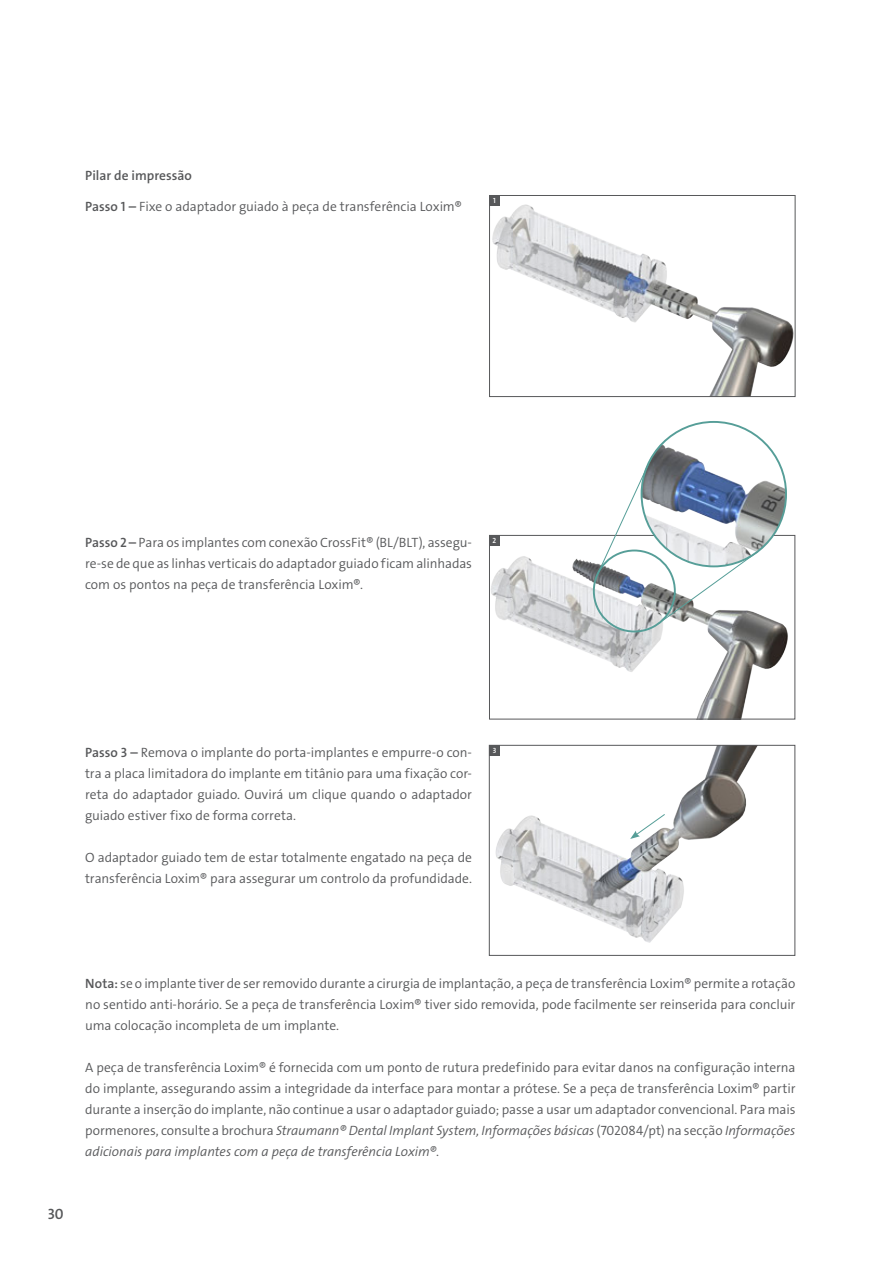
<style>
.page{position:relative;width:893px;height:1263px;background:#fff}
.page>*{position:absolute;margin:0;border:0;box-sizing:border-box;transform-origin:0 0}
.t1{font:15px "The Sans LP6 Se Bld";color:#57585a}
.Copy{font:13.5px/21px "The Sans LP4 Se Lig";letter-spacing:-.005em;color:#57585a;text-align:justify}
.Copy_Subtitle{font:13.5px "The Sans LP6 Se Bld";color:#57585a}
.t2{font:7.5px "The Sans LP6 Se Bld";color:#fff}
.s1{font-family:"The Sans LP6 Se Bld"}
.s2{font-family:"The Sans LP4 Se Lig IT"}
</style>
<div class="page">
<img style="left:492px;top:204px;width:301px;height:191px">
<div style="left:489px;top:195px;width:306px;height:202px;border:1px solid #57585a"></div>
<img style="left:491px;top:537px;width:297px;height:180px">
<div style="left:489px;top:535px;width:306px;height:184px;border:1px solid #57585a"></div>
<img style="left:642px;top:422px;width:144px;height:144px;border-radius:72px">
<svg style="left:596px;top:457px;width:163px;height:168px"></svg>
<div style="left:489px;top:195px;width:11px;height:11px;background:#57585a"></div>
<div style="left:489px;top:535px;width:11px;height:11px;background:#57585a"></div>
<img style="left:491px;top:747px;width:266px;height:196px">
<div style="left:489px;top:745px;width:306px;height:211px;border:1px solid #57585a"></div>
<svg style="left:630px;top:813px;width:36px;height:26px"></svg>
<p class="Copy_Subtitle" style="left:85px;top:166px;width:108px">Pilar de impressão</p>
<p class="Copy" style="left:85px;top:196px;width:379px"><span class="s1">Passo 1 –</span> Fixe o adaptador guiado à peça de transferência Loxim®</p>
<p class="t2" style="left:493px;top:196px;width:4px">1</p>
<p class="Copy" style="left:85px;top:532px;width:388px"><span class="s1">Passo 2 –</span> Para os implantes com conexão CrossFit® (BL/BLT), assegu&shy;re-se de que as linhas verticais do adaptador guiado ficam alinhadas com os pontos na peça de transferência Loxim®.</p>
<p class="t2" style="left:493px;top:536px;width:5px">2</p>
<p class="Copy" style="left:85px;top:742px;width:388px"><span class="s1">Passo 3 –</span> Remova o implante do porta-implantes e empurre-o con&shy;tra a placa limitadora do implante em titânio para uma fixação cor&shy;reta do adaptador guiado. Ouvirá um clique quando o adaptador guiado estiver fixo de forma correta.</p>
<p class="Copy" style="left:85px;top:847px;width:388px">O adaptador guiado tem de estar totalmente engatado na peça de transferência Loxim® para assegurar um controlo da profundidade.</p>
<p class="t2" style="left:493px;top:746px;width:5px">3</p>
<p class="t1" style="left:48px;top:1204px;width:18px">30</p>
<p class="Copy" style="left:85px;top:973px;width:712px"><span class="s1">Nota:</span> se o implante tiver de ser removido durante a cirurgia de implantação, a peça de transferência Loxim® permite a rotação no sentido anti-horário. Se a peça de transferência Loxim® tiver sido removida, pode facilmente ser reinserida para concluir uma colocação incompleta de um implante.</p>
<p class="Copy" style="left:85px;top:1057px;width:712px">A peça de transferência Loxim® é fornecida com um ponto de rutura predefinido para evitar danos na configuração interna do implante, assegurando assim a integridade da interface para montar a prótese. Se a peça de transferência Loxim® partir durante a inserção do implante, não continue a usar o adaptador guiado; passe a usar um adaptador convencional. Para mais pormenores, consulte a brochura <span class="s2">Straumann® Dental Implant System, Informações básicas</span> (702084/pt) na secção <span class="s2">Informações adicionais para implantes com a peça de transferência Loxim®</span>.</p>
</div>
